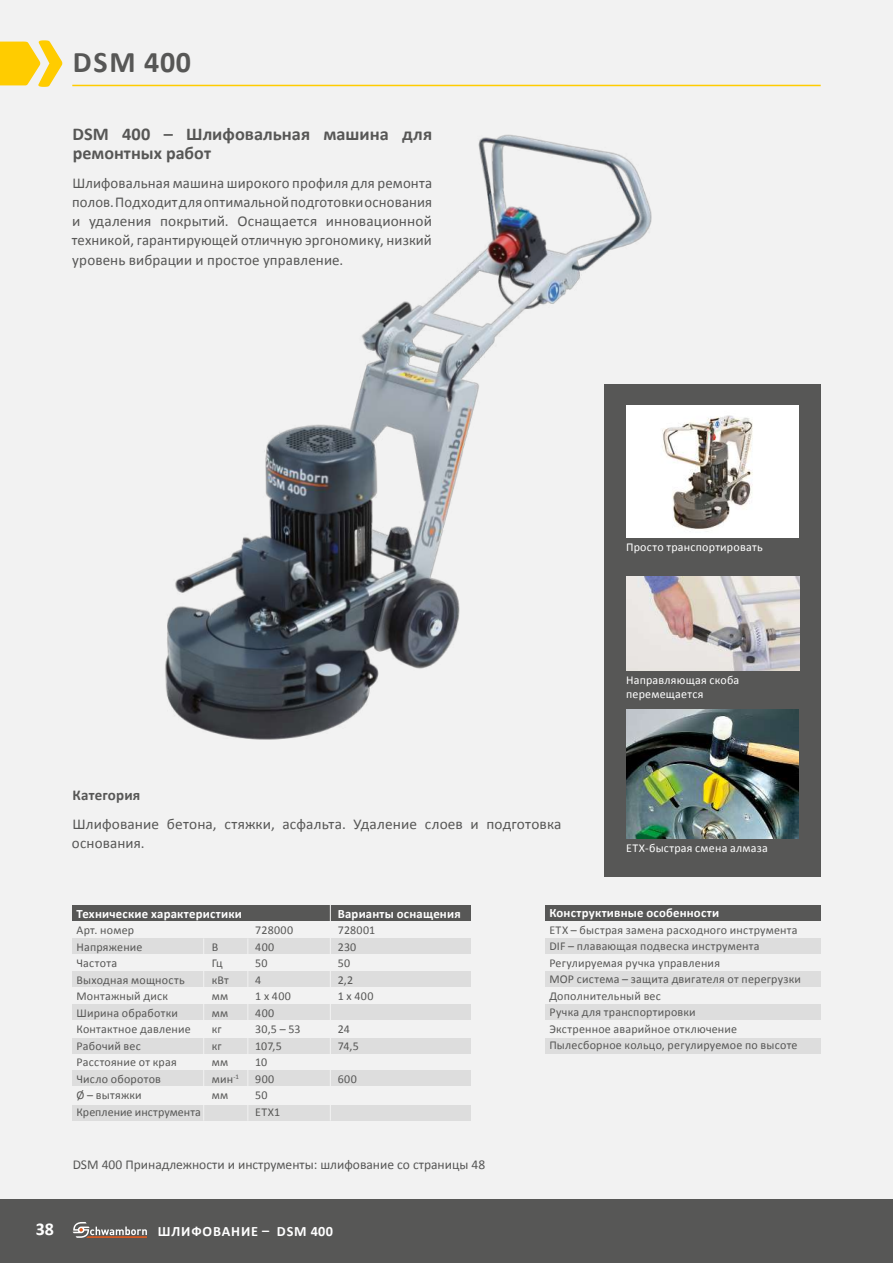
<style>
.page{position:relative;width:893px;height:1263px;background:#fff}
.page>*{position:absolute;margin:0;border:0;box-sizing:border-box;transform-origin:0 0}
.t1{font:700 30px "Calibri";letter-spacing:.04em;color:#575756}
.t2{font:700 18px/19.2px "Calibri";color:#575756}
.t3{font:700 18px "Calibri";color:#fff}
.t4{font:15px/19.2px "Calibri";letter-spacing:.01em;color:#575756}
.t5{font:700 15px "Calibri";letter-spacing:.01em;color:#575756}
.t6{font:700 14.25px "Calibri";letter-spacing:.06em;color:#fff}
.t7{font:13.5px "Calibri";color:#575756}
.t8{font:700 12.75px "Calibri";letter-spacing:.015em;color:#fff}
.t9{font:12px/16.5px "Calibri";letter-spacing:.015em;color:#575756}
.t10{font:12px/13.5px "Calibri";letter-spacing:.02em;color:#fff}
</style>
<div class="page">
<div style="left:0;top:0;width:893px;height:1199px;background:#f2f2f2"></div>
<div style="left:0;top:1199px;width:893px;height:64px;background:#575756"></div>
<svg style="left:73px;top:1222px;width:74px;height:16px"></svg>
<div style="left:604px;top:385px;width:217px;height:492px;background:#575756"></div>
<div style="left:545px;top:905px;width:276px;height:16px;background:#575756"></div>
<div style="left:545px;top:938px;width:276px;height:16px;background:#ddd"></div>
<div style="left:545px;top:971px;width:276px;height:16px;background:#ddd"></div>
<div style="left:545px;top:1004px;width:276px;height:16px;background:#ddd"></div>
<div style="left:545px;top:1038px;width:276px;height:16px;background:#ddd"></div>
<div style="left:72px;top:905px;width:399px;height:16px;background:#575756"></div>
<div style="left:72px;top:938px;width:399px;height:16px;background:#ddd"></div>
<div style="left:72px;top:971px;width:399px;height:16px;background:#ddd"></div>
<div style="left:72px;top:1004px;width:399px;height:16px;background:#ddd"></div>
<div style="left:72px;top:1038px;width:399px;height:16px;background:#ddd"></div>
<div style="left:72px;top:1070px;width:399px;height:16px;background:#ddd"></div>
<div style="left:72px;top:1105px;width:399px;height:16px;background:#ddd"></div>
<hr style="left:203px;top:938px;width:1px;height:183px;background:#f2f2f2">
<hr style="left:247px;top:938px;width:1px;height:183px;background:#f2f2f2">
<hr style="left:330px;top:905px;width:1px;height:216px;background:#f2f2f2">
<img style="left:674px;top:406px;width:124px;height:132px">
<img style="left:674px;top:576px;width:125px;height:95px">
<img style="left:626px;top:709px;width:172px;height:129px">
<img style="left:165px;top:134px;width:509px;height:646px">
<svg style="left:0;top:40px;width:62px;height:47px"></svg>
<hr style="left:72px;top:85px;width:749px;height:1px;background:#fc0">
<h1 class="t1" style="left:73px;top:43px;width:120px">DSM 400</h1>
<h2 class="t2" style="left:73px;top:125px;width:361px">DSM 400 – Шлифовальная машина для ремонтных работ</h2>
<p class="t4" style="left:72px;top:173px;width:362px;text-align:justify">Шлифовальная машина широкого профиля для ремонта полов. Подходит для оптимальной подготовки основания и удаления покрытий. Оснащается инновационной техникой, гарантирующей отличную эргономику, низкий уровень вибрации и простое управление.</p>
<p class="t10" style="left:626px;top:540px;width:138px">Просто транспортировать</p>
<p class="t10" style="left:626px;top:673px;width:115px">Направляющая скоба перемещается</p>
<p class="t5" style="left:73px;top:786px;width:69px">Категория</p>
<p class="t4" style="left:72px;top:814px;width:491px">Шлифование бетона, стяжки, асфальта. Удаление слоев и подготовка основания.</p>
<p class="t10" style="left:626px;top:841px;width:143px">ETX-быстрая смена алмаза</p>
<p class="t8" style="left:77px;top:905px;width:167px">Технические характеристики</p>
<p class="t8" style="left:338px;top:905px;width:124px">Варианты оснащения</p>
<p class="t9" style="left:77px;top:922px;width:59px">Арт. номер</p>
<p class="t9" style="left:255px;top:922px;width:39px">728000</p>
<p class="t9" style="left:338px;top:922px;width:39px">728001</p>
<p class="t9" style="left:77px;top:938px;width:68px">Напряжение</p>
<p class="t9" style="left:212px;top:938px;width:8px">В</p>
<p class="t9" style="left:255px;top:938px;width:21px">400</p>
<p class="t9" style="left:338px;top:938px;width:20px">230</p>
<p class="t9" style="left:77px;top:955px;width:42px">Частота</p>
<p class="t9" style="left:212px;top:955px;width:12px">Гц</p>
<p class="t9" style="left:255px;top:955px;width:14px">50</p>
<p class="t9" style="left:338px;top:955px;width:14px">50</p>
<p class="t9" style="left:77px;top:971px;width:110px">Выходная мощность</p>
<p class="t9" style="left:212px;top:971px;width:19px">кВт</p>
<p class="t9" style="left:255px;top:971px;width:8px">4</p>
<p class="t9" style="left:338px;top:971px;width:17px">2,2</p>
<p class="t9" style="left:77px;top:988px;width:93px">Монтажный диск</p>
<p class="t9" style="left:212px;top:988px;width:18px">мм</p>
<p class="t9" style="left:255px;top:988px;width:37px">1 x 400</p>
<p class="t9" style="left:338px;top:988px;width:37px">1 x 400</p>
<p class="t9" style="left:77px;top:1004px;width:103px">Ширина обработки</p>
<p class="t9" style="left:212px;top:1004px;width:18px">мм</p>
<p class="t9" style="left:255px;top:1004px;width:21px">400</p>
<p class="t9" style="left:77px;top:1021px;width:116px">Контактное давление</p>
<p class="t9" style="left:212px;top:1021px;width:11px">кг</p>
<p class="t9" style="left:255px;top:1021px;width:47px">30,5 – 53</p>
<p class="t9" style="left:338px;top:1021px;width:14px">24</p>
<p class="t9" style="left:76px;top:1037px;width:66px">Рабочий вес</p>
<p class="t9" style="left:212px;top:1037px;width:11px">кг</p>
<p class="t9" style="left:255px;top:1037px;width:28px">107,5</p>
<p class="t9" style="left:338px;top:1037px;width:23px">74,5</p>
<p class="t9" style="left:76px;top:1054px;width:102px">Расстояние от края</p>
<p class="t9" style="left:212px;top:1054px;width:18px">мм</p>
<p class="t9" style="left:255px;top:1054px;width:14px">10</p>
<p class="t9" style="left:76px;top:1070px;width:86px">Число оборотов</p>
<p class="t9" style="left:212px;top:1070px;width:29px">мин<sup>-1</sup></p>
<p class="t9" style="left:255px;top:1070px;width:21px">900</p>
<p class="t9" style="left:338px;top:1070px;width:20px">600</p>
<p class="t9" style="left:77px;top:1087px;width:67px">Ø – вытяжки</p>
<p class="t9" style="left:212px;top:1087px;width:18px">мм</p>
<p class="t9" style="left:255px;top:1087px;width:14px">50</p>
<p class="t9" style="left:77px;top:1103px;width:126px">Крепление инструмента</p>
<p class="t9" style="left:255px;top:1103px;width:27px">ETX1</p>
<p class="t7" style="left:73px;top:1156px;width:414px">DSM 400 Принадлежности и инструменты: шлифование со страницы 48</p>
<h2 class="t3" style="left:36px;top:1217px;width:20px">38</h2>
<p class="t6" style="left:158px;top:1222px;width:177px">ШЛИФОВАНИЕ – DSM 400</p>
<p class="t8" style="left:549px;top:905px;width:171px">Конструктивные особенности</p>
<p class="t9" style="left:549px;top:921px;width:253px">ETX – быстрая замена расходного инструмента DIF – плавающая подвеска инструмента Регулируемая ручка управления<br>MOP система – защита двигателя от перегрузки Дополнительный вес<br>Ручка для транспортировки<br>Экстренное аварийное отключение Пылесборное кольцо, регулируемое по высоте</p>
</div>
